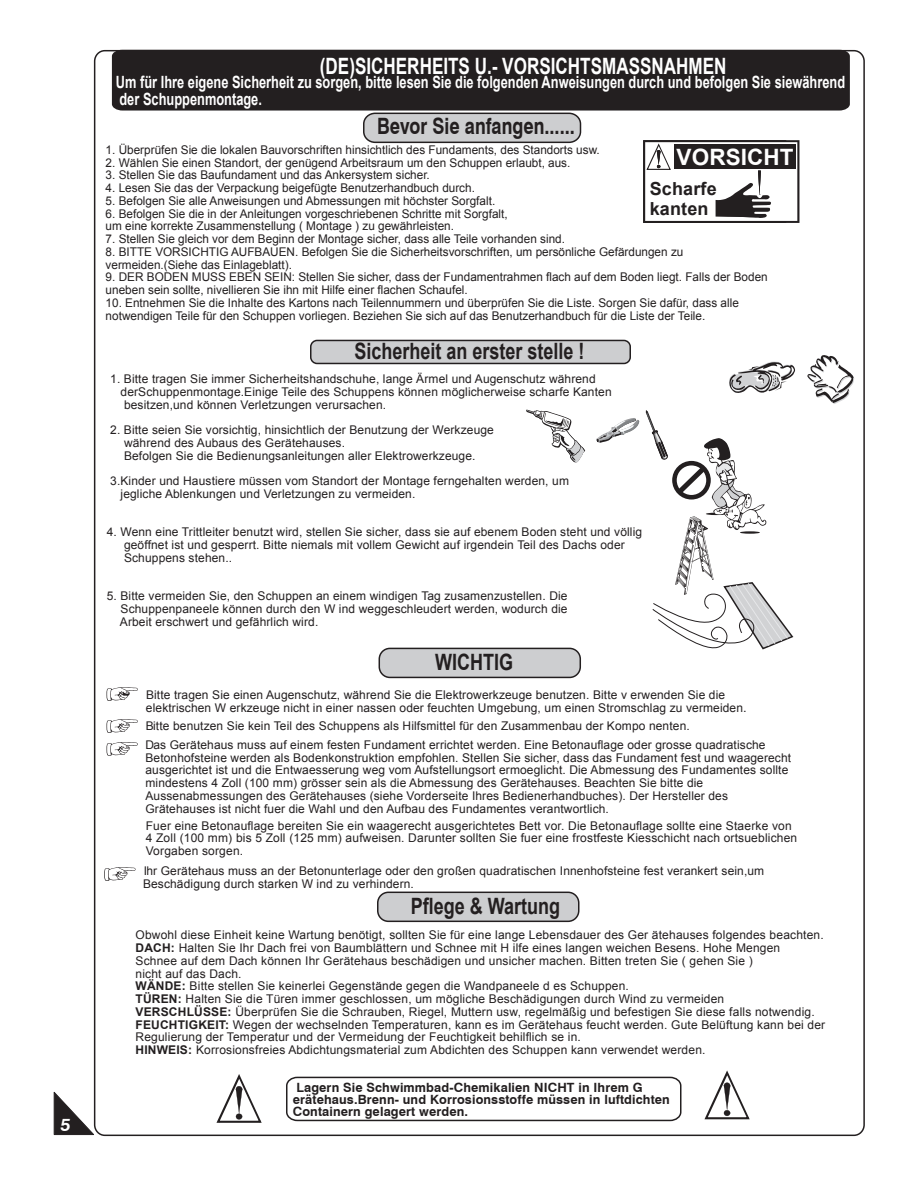
<style>
.page{position:relative;width:918px;height:1188px;background:#fff}
.page>*{position:absolute;margin:0;border:0;box-sizing:border-box;transform-origin:0 0}
.t1{font:700 22.5px "Arial";color:#231f20;scale:.8 1}
.t2{font:700 22.5px "Arial";color:#fff;scale:.76 1}
.t3{font:700 22.5px "Swiss 721 BT";color:#231f20;scale:.8 1}
.t4{font:700 22.5px "Arial";color:#fff}
.t5{font:700 18px/19.2px "Arial";letter-spacing:.01em;color:#231f20}
.t6{font:italic 700 18px "Swiss 721 BT";color:#fff}
.t7{font:700 16.8px/16.5px "Arial";color:#fff;scale:.76 1}
.t8{font:700 12.75px/12px "Swiss 721 BT";letter-spacing:.01em;color:#231f20}
.t9{font:12px/12.8px "Arial";letter-spacing:.01em;color:#231f20}
.s1{font-size:12.75px}
.s2{font-weight:700}
</style>
<div class="page">
<svg style="left:643px;top:140px;width:156px;height:83px"></svg>
<div style="left:112px;top:50px;width:738px;height:60px;background:#231f20"></div>
<svg style="left:729px;top:361px;width:66px;height:32px"></svg>
<svg style="left:807px;top:355px;width:47px;height:49px"></svg>
<svg style="left:526px;top:409px;width:59px;height:53px"></svg>
<svg style="left:596px;top:418px;width:43px;height:25px"></svg>
<svg style="left:646px;top:410px;width:148px;height:240px"></svg>
<svg style="left:107px;top:687px;width:31px;height:14px"></svg>
<svg style="left:107px;top:719px;width:31px;height:14px"></svg>
<svg style="left:107px;top:742px;width:31px;height:13px"></svg>
<svg style="left:104px;top:867px;width:32px;height:13px"></svg>
<div style="left:379px;top:648px;width:201px;height:29px;background:#cdced0;border-radius:11px"></div>
<div style="left:379px;top:647px;width:202px;height:31px;border:2px solid #231f20;border-radius:11px"></div>
<div style="left:378px;top:892px;width:201px;height:29px;background:#cdced0;border-radius:11px"></div>
<div style="left:377px;top:891px;width:203px;height:31px;border:2px solid #231f20;border-radius:11px"></div>
<div style="left:364px;top:113px;width:216px;height:29px;background:#cdced0;border-radius:11px"></div>
<div style="left:363px;top:113px;width:218px;height:30px;border:2px solid #231f20;border-radius:11px"></div>
<svg style="left:286px;top:1076px;width:396px;height:45px"></svg>
<svg style="left:704px;top:1070px;width:46px;height:49px"></svg>
<svg style="left:217px;top:1074px;width:45px;height:48px"></svg>
<div style="left:311px;top:340px;width:319px;height:23px;background:#cdced0;border-radius:6px"></div>
<div style="left:310px;top:339px;width:321px;height:25px;border:2px solid #231f20;border-radius:6px"></div>
<svg style="left:54px;top:1091px;width:40px;height:43px"></svg>
<h2 class="t6" style="left:60px;top:1113px;width:12px">5</h2>
<h1 class="t2" style="left:320px;top:51px;width:537px">(DE)SICHERHEITS U.- VORSICHTSMASSNAHMEN</h1>
<h3 class="t7" style="left:116px;top:75px;width:961px">Um für Ihre eigene Sicherheit zu sorgen, bitte lesen Sie die folgenden Anweisungen durch und befolgen Sie siewährend der Schuppenmontage.</h3>
<h1 class="t3" style="left:377px;top:112px;width:249px">Bevor Sie anfangen......</h1>
<p class="t9" style="left:106px;top:143px;width:496px">1. Überprüfen Sie die lokalen Bauvorschriften hinsichtlich des Fundaments, des Standorts usw.</p>
<p class="t9" style="left:106px;top:156px;width:466px">2. Wählen Sie einen Standort, der genügend Arbeitsraum um den Schuppen erlaubt, aus.</p>
<p class="t9" style="left:106px;top:169px;width:326px">3. Stellen Sie das Baufundament und das Ankersystem sicher.</p>
<p class="t9" style="left:106px;top:181px;width:371px">4. Lesen Sie das der Verpackung beigefügte Benutzerhandbuch durch.</p>
<p class="t9" style="left:106px;top:194px;width:391px">5. Befolgen Sie alle Anweisungen und Abmessungen mit höchster Sorgfalt.</p>
<p class="t9" style="left:106px;top:207px;width:404px">6. Befolgen Sie die in der Anleitungen vorgeschriebenen Schritte mit Sorgfalt, um eine korrekte Zusammenstellung ( Montage ) zu gewährleisten.</p>
<p class="t9" style="left:106px;top:232px;width:461px">7. Stellen Sie gleich vor dem Beginn der Montage sicher, dass alle Teile vorhanden sind.</p>
<p class="t9" style="left:106px;top:245px;width:579px">8. BITTE VORSICHTIG AUFBAUEN. Befolgen Sie die Sicherheitsvorschriften, um persönliche Gefärdungen zu vermeiden.(Siehe das Einlageblatt).</p>
<p class="t9" style="left:106px;top:271px;width:664px">9. DER BODEN MUSS EBEN SEIN: Stellen Sie sicher, dass der Fundamentrahmen flach auf dem Boden liegt. Falls der Boden uneben sein sollte, nivellieren Sie ihn mit Hilfe einer flachen Schaufel.</p>
<p class="t9" style="left:106px;top:296px;width:635px">10. Entnehmen Sie die Inhalte des Kartons nach Teilennummern und überprüfen Sie die Liste. Sorgen Sie dafür, dass alle notwendigen Teile für den Schuppen vorliegen. Beziehen Sie sich auf das Benutzerhandbuch für die Liste der Teile.</p>
<h1 class="t4" style="left:677px;top:142px;width:119px">VORSICHT</h1>
<h2 class="t5" style="left:650px;top:180px;width:69px">Scharfe kanten</h2>
<h1 class="t1" style="left:354px;top:336px;width:289px">Sicherheit an erster stelle !</h1>
<p class="t9" style="left:121px;top:373px;width:493px;text-indent:-10px">1. Bitte tragen Sie immer Sicherheitshandschuhe, lange Ärmel und Augenschutz während derSchuppenmontage.Einige Teile des Schuppens können möglicherweise scharfe Kanten besitzen,und können Verletzungen verursachen.</p>
<p class="t9" style="left:124px;top:424px;width:371px;text-indent:-14px">2. Bitte seien Sie vorsichtig, hinsichtlich der Benutzung der Werkzeuge während des Aubaus des Gerätehauses.<br>Befolgen Sie die Bedienungsanleitungen aller Elektrowerkzeuge.</p>
<p class="t9" style="left:121px;top:475px;width:450px;text-indent:-10px">3.Kinder und Haustiere müssen vom Standort der Montage ferngehalten werden, um jegliche Ablenkungen und Verletzungen zu vermeiden.</p>
<p class="t9" style="left:124px;top:526px;width:520px;text-indent:-17px">4. Wenn eine Trittleiter benutzt wird, stellen Sie sicher, dass sie auf ebenem Boden steht und völlig geöffnet ist und gesperrt. Bitte niemals mit vollem Gewicht auf irgendein Teil des Dachs oder<br>Schuppens stehen..</p>
<p class="t9" style="left:120px;top:589px;width:449px;text-align:justify;text-indent:-13px">5. Bitte vermeiden Sie, den Schuppen an einem windigen Tag zusamenzustellen. Die Schuppenpaneele können durch den W ind weggeschleudert werden, wodurch die Arbeit erschwert und gefährlich wird.</p>
<h1 class="t1" style="left:435px;top:647px;width:99px">WICHTIG</h1>
<p class="t9" style="left:146px;top:687px;width:602px;line-height:13.5px">Bitte tragen Sie einen Augenschutz, während Sie die Elektrowerkzeuge benutzen. Bitte v erwenden Sie die elektrischen W erkzeuge nicht in einer nassen oder feuchten Umgebung, um einen Stromschlag zu vermeiden<span class="s1">.</span></p>
<p class="t9" style="left:145px;top:716px;width:622px;line-height:19px">Bitte benutzen Sie kein Teil des Schuppens als Hilfsmittel für den Zusammenbau der Kompo nenten.<br>Das Gerätehaus muss auf einem festen Fundament errichtet werden. Eine Betonauflage oder grosse quadratische</p>
<p class="t9" style="left:145px;top:751px;width:647px">Betonhofsteine werden als Bodenkonstruktion empfohlen. Stellen Sie sicher, dass das Fundament fest und waagerecht ausgerichtet ist und die Entwaesserung weg vom Aufstellungsort ermoeglicht. Die Abmessung des Fundamentes sollte mindestens 4 Zoll (100 mm) grösser sein als die Abmessung des Gerätehauses. Beachten Sie bitte die Aussenabmessungen des Gerätehauses (siehe Vorderseite Ihres Bedienerhandbuches). Der Hersteller des Grätehauses ist nicht fuer die Wahl und den Aufbau des Fundamentes verantwortlich.</p>
<p class="t9" style="left:146px;top:819px;width:653px">Fuer eine Betonauflage bereiten Sie ein waagerecht ausgerichtetes Bett vor. Die Betonauflage sollte eine Staerke von<br>4 Zoll (100 mm) bis 5 Zoll (125 mm) aufweisen. Darunter sollten Sie fuer eine frostfeste Kiesschicht nach ortsueblichen<br>Vorgaben sorgen.</p>
<p class="t9" style="left:143px;top:864px;width:623px">Ihr Gerätehaus muss an der Betonunterlage oder den großen quadratischen Innenhofsteine fest verankert sein,um<br>Beschädigung durch starken W ind zu verhindern.</p>
<h1 class="t1" style="left:411px;top:890px;width:188px">Pflege &amp; Wartung</h1>
<p class="t9" style="left:135px;top:928px;width:691px">Obwohl diese Einheit keine Wartung benötigt, sollten Sie für eine lange Lebensdauer des Ger ätehauses folgendes beachten.<br><span class="s2">DACH:</span> Halten Sie Ihr Dach frei von Baumblättern und Schnee mit H ilfe eines langen weichen Besens. Hohe Mengen<br>Schnee auf dem Dach können Ihr Gerätehaus beschädigen und unsicher machen. Bitten treten Sie ( gehen Sie )<br>nicht auf das Dach.<br><span class="s2">WÄNDE:</span> Bitte stellen Sie keinerlei Gegenstände gegen die Wandpaneele d es Schuppen.<br><span class="s2">TÜREN:</span> Halten Sie die Türen immer geschlossen, um mögliche Beschädigungen durch Wind zu vermeiden<br><span class="s2">VERSCHLÜSSE:</span> Überprüfen Sie die Schrauben, Riegel, Muttern usw, regelmäßig und befestigen Sie diese falls notwendig.<br><span class="s2">FEUCHTIGKEIT:</span> Wegen der wechselnden Temperaturen, kann es im Gerätehaus feucht werden. Gute Belüftung kann bei der Regulierung der Temperatur und der Vermeidung der Feuchtigkeit behilflich se in.<br><span class="s2">HINWEIS:</span> Korrosionsfreies Abdichtungsmaterial zum Abdichten des Schuppen kann verwendet werden.</p>
<p class="t8" style="left:293px;top:1080px;width:379px">Lagern Sie Schwimmbad-Chemikalien NICHT in Ihrem G erätehaus.Brenn- und Korrosionsstoffe müssen in luftdichten<br>Containern gelagert werden.</p>
</div>
